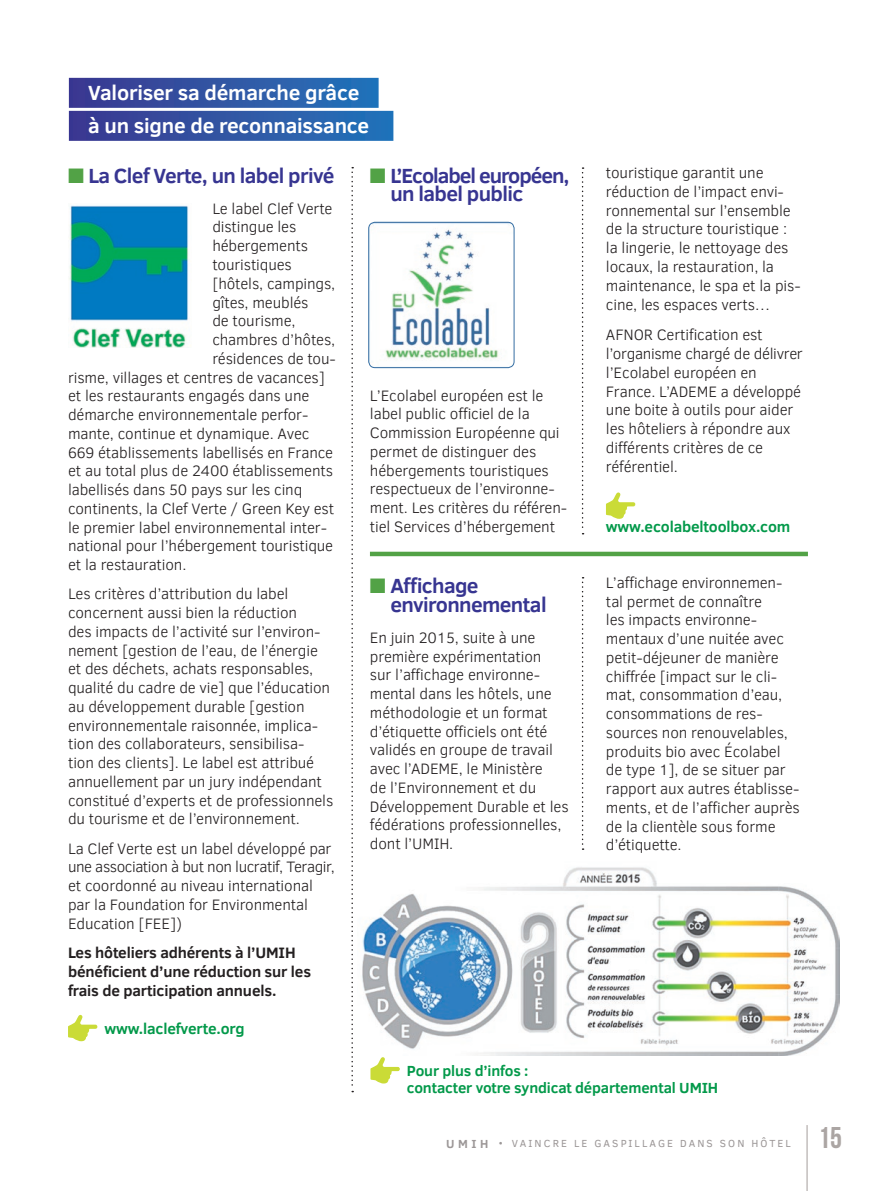
<style>
.page{position:relative;width:893px;height:1191px;background:#fff}
.page>*{position:absolute;margin:0;border:0;box-sizing:border-box;transform-origin:0 0}
.t1{font:700 30px "Bebas Neue";color:#aba5a3}
.t2{font:700 21px/19.5px "Clear Sans";letter-spacing:-.03em;color:#373591}
.t3{font:700 21px/33px "Clear Sans";letter-spacing:-.01em;color:#fff}
.t4{font:700 21px/18px "Clear Sans";letter-spacing:-.05em;color:#373591}
.t5{font:300 15.45px/18.8px "Clear Sans";letter-spacing:-.01em;color:#231f20}
.t6{font:700 15.45px/18.8px "Clear Sans";letter-spacing:-.01em;color:#231f20}
.t7{font:700 15.45px "Clear Sans";letter-spacing:-.01em;color:#03994a}
.t8{font:700 15px/17.2px "Clear Sans";letter-spacing:-.01em;color:#03994a}
.t9{font:10.5px "Clear Sans";letter-spacing:.2em;color:#9c9797}
.s1{color:#52a246}
.s2{font-weight:700;font-size:12px}
</style>
<div class="page">
<svg style="left:351px;top:167px;width:2px;height:925px"></svg>
<svg style="left:68px;top:1015px;width:30px;height:26px"></svg>
<svg style="left:582px;top:167px;width:2px;height:367px"></svg>
<svg style="left:582px;top:577px;width:2px;height:273px"></svg>
<img style="left:362px;top:867px;width:477px;height:188px">
<svg style="left:606px;top:492px;width:30px;height:27px"></svg>
<img style="left:370px;top:222px;width:144px;height:146px">
<div style="left:368px;top:222px;width:146px;height:146px;border:1px solid #356ea3;border-radius:6px"></div>
<hr style="left:370px;top:552px;width:438px;height:4px;background:#52a246">
<div style="left:69px;top:78px;width:310px;height:30px;background:linear-gradient(to right,#3d378f,#2374b9)"></div>
<div style="left:69px;top:111px;width:324px;height:30px;background:linear-gradient(to right,#3d378f,#2374b9)"></div>
<img style="left:69px;top:205px;width:120px;height:143px">
<hr style="left:806px;top:1125px;width:2px;height:66px;background:#aba5a3">
<svg style="left:370px;top:1057px;width:30px;height:26px"></svg>
<h2 class="t3" style="left:88px;top:76px;width:283px">Valoriser sa démarche grâce à un signe de reconnaissance</h2>
<h2 class="t2" style="left:68px;top:165px;width:268px"><span class="s1">■</span> La Clef Verte, un label privé</h2>
<p class="t5" style="left:212px;top:199px;width:122px">Le label Clef Verte</p>
<p class="t5" style="left:212px;top:218px;width:85px">distingue les</p>
<p class="t5" style="left:212px;top:236px;width:97px">hébergements</p>
<p class="t5" style="left:212px;top:255px;width:81px">touristiques</p>
<p class="t5" style="left:212px;top:274px;width:124px">[hôtels, campings,</p>
<p class="t5" style="left:212px;top:293px;width:98px">gîtes, meublés</p>
<p class="t5" style="left:212px;top:311px;width:85px">de tourisme,</p>
<p class="t5" style="left:212px;top:330px;width:124px">chambres d’hôtes,</p>
<p class="t5" style="left:212px;top:349px;width:125px">résidences de tou-</p>
<p class="t5" style="left:68px;top:368px;width:258px">risme, villages et centres de vacances]</p>
<p class="t5" style="left:68px;top:386px;width:243px">et les restaurants engagés dans une</p>
<p class="t5" style="left:68px;top:405px;width:242px">démarche environnementale perfor-</p>
<p class="t5" style="left:68px;top:424px;width:243px">mante, continue et dynamique. Avec</p>
<p class="t5" style="left:68px;top:443px;width:267px">669 établissements labellisés en France</p>
<p class="t5" style="left:68px;top:461px;width:267px">et au total plus de 2400 établissements</p>
<p class="t5" style="left:68px;top:480px;width:236px">labellisés dans 50 pays sur les cinq</p>
<p class="t5" style="left:68px;top:499px;width:268px">continents, la Clef Verte / Green Key est</p>
<p class="t5" style="left:68px;top:518px;width:261px">le premier label environnemental inter-</p>
<p class="t5" style="left:68px;top:536px;width:267px">national pour l’hébergement touristique</p>
<p class="t5" style="left:68px;top:555px;width:120px">et la restauration.</p>
<p class="t5" style="left:68px;top:584px;width:267px">Les critères d’attribution du label concernent aussi bien la réduction<br>des impacts de l’activité sur l’environ&shy;nement [gestion de l’eau, de l’énergie et des déchets, achats responsables, qualité du cadre de vie] que l’éducation au développement durable [gestion environnementale raisonnée, implica&shy;tion des collaborateurs, sensibilisa&shy;tion des clients]. Le label est attribué annuellement par un jury indépendant constitué d’experts et de professionnels du tourisme et de l’environnement.</p>
<p class="t5" style="left:68px;top:839px;width:268px">La Clef Verte est un label développé par une association à but non lucratif, Teragir, et coordonné au niveau international par la Foundation for Environmental Education [FEE])</p>
<p class="t6" style="left:68px;top:942px;width:245px">Les hôteliers adhérents à l’UMIH bénéficient d’une réduction sur les frais de participation annuels.</p>
<p class="t7" style="left:104px;top:1017px;width:142px">www.laclefverte.org</p>
<h2 class="t4" style="left:390px;top:166px;width:181px;text-indent:-20px"><span class="s1">■</span> L’Ecolabel européen, un label public</h2>
<p class="t5" style="left:370px;top:386px;width:199px">L’Ecolabel européen est le label public officiel de la<br>Commission Européenne qui permet de distinguer des hébergements touristiques respectueux de l’environne&shy;ment. Les critères du référen&shy;tiel Services d’hébergement</p>
<h2 class="t2" style="left:390px;top:575px;width:158px;text-indent:-20px"><span class="s1">■</span> Affichage environnemental</h2>
<p class="t5" style="left:370px;top:628px;width:200px">En juin 2015, suite à une première expérimentation<br>sur l’affichage environne&shy;mental dans les hôtels, une méthodologie et un format d’étiquette officiels ont été validés en groupe de travail avec l’ADEME, le Ministère<br>de l’Environnement et du<br>Développement Durable et les fédérations professionnelles, dont l’UMIH.</p>
<p class="t5" style="left:606px;top:163px;width:196px">touristique garantit une réduction de l’impact envi&shy;ronnemental sur l’ensemble de la structure touristique : la lingerie, le nettoyage des locaux, la restauration, la maintenance, le spa et la pis&shy;cine, les espaces verts…</p>
<p class="t5" style="left:606px;top:325px;width:198px">AFNOR Certification est l’organisme chargé de délivrer l’Ecolabel européen en<br>France. L’ADEME a développé une boite à outils pour aider les hôteliers à répondre aux différents critères de ce référentiel.</p>
<p class="t7" style="left:606px;top:515px;width:186px">www.ecolabeltoolbox.com</p>
<p class="t5" style="left:606px;top:573px;width:195px">L’affichage environnemen&shy;tal permet de connaître<br>les impacts environne&shy;mentaux d’une nuitée avec petit-déjeuner de manière chiffrée [impact sur le cli&shy;mat, consommation d’eau, consommations de res&shy;sources non renouvelables, produits bio avec Écolabel de type 1], de se situer par rapport aux autres établisse&shy;ments, et de l’afficher auprès de la clientèle sous forme d’étiquette.</p>
<p class="t8" style="left:407px;top:1061px;width:313px">Pour plus d’infos :<br>contacter votre syndicat départemental UMIH</p>
<p class="t9" style="left:446px;top:1136px;width:346px"><span class="s2">UMIH</span> • VAINCRE LE GASPILLAGE DANS SON HÔTEL</p>
<h1 class="t1" style="left:818px;top:1120px;width:25px">15</h1>
</div>
